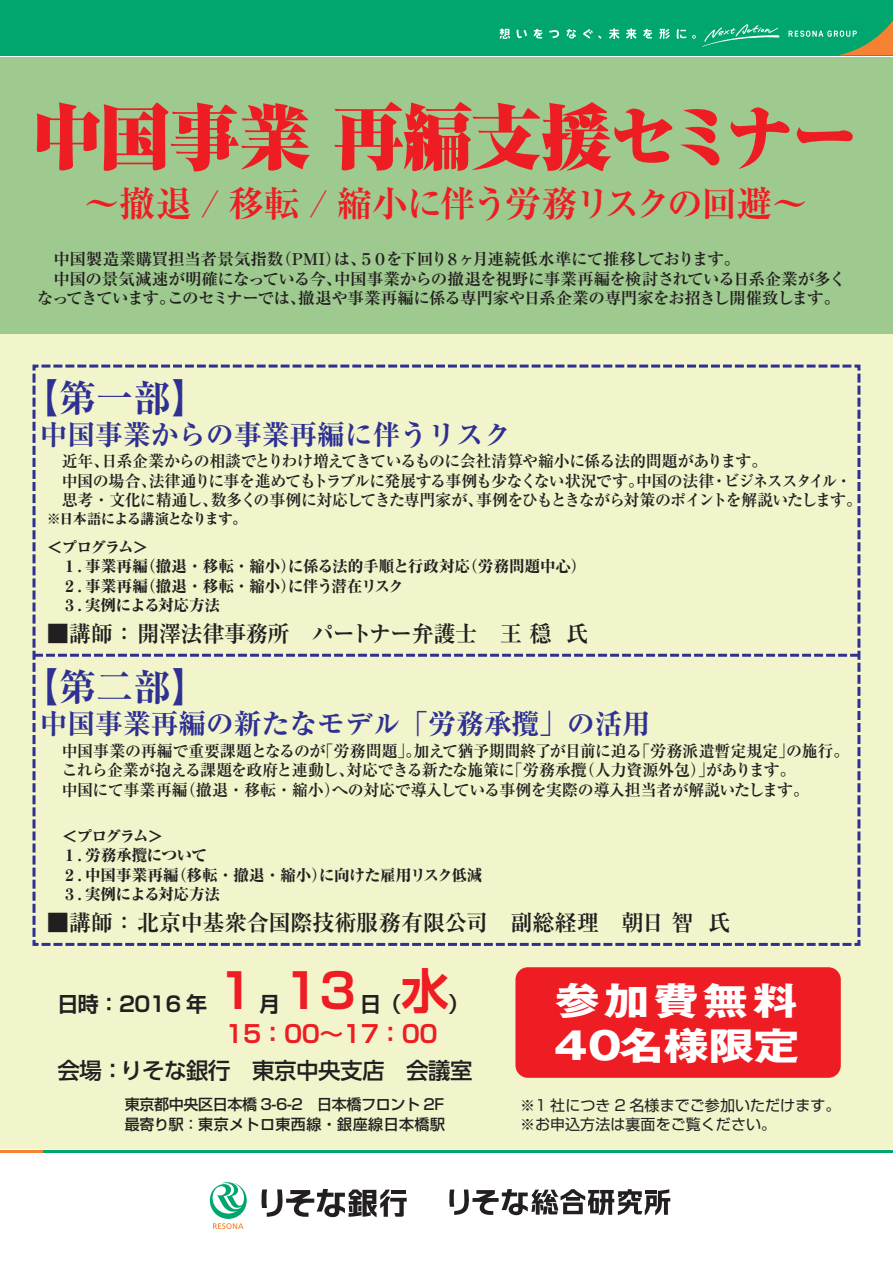
<style>
.page{position:relative;width:893px;height:1263px;background:#fff}
.page>*{position:absolute;margin:0;border:0;box-sizing:border-box;transform-origin:0 0}
.t1{font:900 70.5px "Ryumin Pr 6";letter-spacing:-.025em;color:#ee1d23}
.t2{font:700 48px "Shin Go Pr 6 N De";color:#ee1d23}
.t3{font:700 37.5px/45px "Gothic MB101 Pr 6";color:#fff;scale:1.2 1}
.t4{font:700 expanded 37.5px "Ryumin Pr 6";color:#2e3092}
.t5{font:700 36px "Ryumin Pr 6";letter-spacing:-.06em;color:#ee1d23}
.t6{font:700 expanded 27.75px "Ryumin Pr 6";color:#2e3092}
.t7{font:700 24px "Shin Go Pr 6 N De";letter-spacing:-.025em;color:#ee1d23}
.t8{font:700 22.5px "Ryumin Pr 6";letter-spacing:-.02em;color:#231f20}
.t9{font:500 22.5px "UD Shin Go Pr 6 N";letter-spacing:-.025em;color:#231f20}
.t10{font:700 21px "Shin Go Pr 6 N De";letter-spacing:-.025em;color:#231f20}
.t11{font:700 16.2px/19.5px "Ryumin Pr 6";letter-spacing:-.035em;color:#231f20}
.t12{font:700 16.2px "Ryumin Pr 6";letter-spacing:-.06em;color:#231f20}
.t13{font:700 16.2px "Ryumin Pr 6";letter-spacing:-.07em;color:#231f20}
.t14{font:700 16.2px "Ryumin Pr 6";letter-spacing:-.105em;color:#231f20}
.t15{font:700 16.2px "Ryumin Pr 6";letter-spacing:-.015em;color:#231f20}
.t16{font:700 16.2px "Ryumin Pr 6";letter-spacing:-.005em;color:#231f20}
.t17{font:700 16.2px "Ryumin Pr 6";letter-spacing:-.1em;color:#231f20}
.t18{font:800 15.75px/19.5px "Ryumin Pr 6";letter-spacing:-.015em;color:#231f20}
.t19{font:800 15.75px/19.5px "Ryumin Pr 6";letter-spacing:-.04em;color:#231f20}
.t20{font:800 15.75px "Ryumin Pr 6";letter-spacing:-.065em;color:#231f20}
.t21{font:500 15px/19.5px "Shin Go Pr 6 N";letter-spacing:-.025em;color:#231f20}
.t22{font:15px/19.5px "Shin Go Pr 6 N";letter-spacing:.005em;color:#231f20}
.t23{font:800 14.25px "Ryumin Pr 6";letter-spacing:-.055em;color:#231f20}
</style>
<div class="page">
<div style="left:0;top:57px;width:893px;height:277px;background:#9ec98f"></div>
<div style="left:0;top:334px;width:893px;height:814px;background:#f2f5cb"></div>
<div style="left:515px;top:967px;width:326px;height:111px;background:#ee1d23;border-radius:12px"></div>
<svg style="left:32px;top:364px;width:829px;height:582px"></svg>
<hr style="left:0;top:1150px;width:893px;height:2px;background:#00a66e">
<div style="left:0;top:0;width:893px;height:55px;background:#00a66e"></div>
<svg style="left:702px;top:24px;width:77px;height:23px"></svg>
<svg style="left:788px;top:20px;width:105px;height:35px"></svg>
<svg style="left:609px;top:28px;width:11px;height:11px"></svg>
<svg style="left:626px;top:28px;width:11px;height:11px"></svg>
<svg style="left:692px;top:35px;width:4px;height:4px"></svg>
<svg style="left:566px;top:29px;width:10px;height:10px"></svg>
<svg style="left:583px;top:29px;width:19px;height:10px"></svg>
<svg style="left:516px;top:30px;width:11px;height:8px"></svg>
<svg style="left:676px;top:29px;width:10px;height:10px"></svg>
<svg style="left:499px;top:29px;width:11px;height:10px"></svg>
<svg style="left:643px;top:29px;width:9px;height:10px"></svg>
<svg style="left:534px;top:29px;width:8px;height:10px"></svg>
<svg style="left:659px;top:29px;width:11px;height:10px"></svg>
<svg style="left:549px;top:30px;width:10px;height:8px"></svg>
<hr style="left:0;top:1150px;width:43px;height:2px;background:#f48232">
<svg style="left:261px;top:1189px;width:146px;height:28px"></svg>
<svg style="left:210px;top:1182px;width:37px;height:47px"></svg>
<svg style="left:449px;top:1189px;width:221px;height:26px"></svg>
<h1 class="t1" style="left:32px;top:81px;width:830px">中国事業再編支援セミナー</h1>
<h3 class="t5" style="left:84px;top:175px;width:726px">～撤退 / 移転 / 縮小に伴う労務リスクの回避~</h3>
<p class="t11" style="left:275px;top:249px;width:93px">（PMI は）、</p>
<p class="t12" style="left:458px;top:246px;width:284px">ヶ月連続低水準にて推移しております。</p>
<p class="t15" style="left:53px;top:246px;width:231px">中国製造業購買担当者景気指数</p>
<p class="t11" style="left:358px;top:249px;width:91px">５０を下回り</p>
<p class="t11" style="left:444px;top:249px;width:18px">８</p>
<p class="t11" style="left:334px;top:268px;width:513px">中国事業からの撤退を視野に事業再編を検討されている日系企業が多く</p>
<p class="t11" style="left:298px;top:268px;width:544px;text-indent:-245px">中国の景気減速が明確になっている今、<br>撤退や事業再編に係る専門家や日系企業の専門家をお招きし開催致します。</p>
<p class="t17" style="left:37px;top:285px;width:140px">なってきています。</p>
<p class="t14" style="left:167px;top:285px;width:141px">このセミナーでは、</p>
<h3 class="t4" style="left:21px;top:368px;width:189px">【第一部【</h3>
<h3 class="t6" style="left:40px;top:413px;width:473px">中国事業からの事業再編に伴うリスク</h3>
<p class="t11" style="left:102px;top:451px;width:668px">日系企業からの相談でとりわけ増えてきているものに会社清算や縮小に係る法的問題があります。</p>
<p class="t11" style="left:62px;top:451px;width:49px">近年、</p>
<p class="t12" style="left:149px;top:468px;width:497px">法律通りに事を進めてもトラブルに発展する事例も少なくない状況です。</p>
<p class="t11" style="left:636px;top:470px;width:80px">中国の法律</p>
<p class="t11" style="left:62px;top:470px;width:97px">中国の場合、</p>
<p class="t14" style="left:724px;top:468px;width:130px">ビジネススタイル・</p>
<p class="t11" style="left:711px;top:470px;width:18px">・</p>
<p class="t11" style="left:211px;top:490px;width:274px">数多くの事例に対応してきた専門家が、</p>
<p class="t13" style="left:476px;top:487px;width:388px">事例をひもときながら対策のポイントを解説いたします。</p>
<p class="t11" style="left:62px;top:490px;width:158px">思考・文化に精通し、</p>
<p class="t23" style="left:47px;top:508px;width:201px">※日本語による講演となります。</p>
<p class="t18" style="left:47px;top:537px;width:103px">＜プログラム&lt;</p>
<p class="t18" style="left:140px;top:556px;width:157px">（撤退・移転・縮小）</p>
<p class="t18" style="left:462px;top:556px;width:126px">（労務問題中心(</p>
<p class="t18" style="left:85px;top:556px;width:64px">事業再編</p>
<p class="t18" style="left:288px;top:556px;width:183px">に係る法的手順と行政対応</p>
<p class="t18" style="left:62px;top:556px;width:33px">１．</p>
<p class="t20" style="left:288px;top:573px;width:117px">に伴う潜在リスク</p>
<p class="t18" style="left:140px;top:576px;width:157px">（撤退・移転・縮小）</p>
<p class="t18" style="left:85px;top:576px;width:64px">事業再編</p>
<p class="t18" style="left:85px;top:576px;width:137px;text-indent:-23px">２．<br>実例による対応方法</p>
<p class="t18" style="left:62px;top:595px;width:33px">３．</p>
<h3 class="t8" style="left:47px;top:616px;width:506px">■講師：開澤法律事務所　パートナー弁護士　王穏</h3>
<h3 class="t8" style="left:566px;top:616px;width:24px">氏</h3>
<h3 class="t4" style="left:21px;top:657px;width:189px">【第二部【</h3>
<h3 class="t6" style="left:40px;top:702px;width:612px">中国事業再編の新たなモデル「労務承攬」の活用</h3>
<p class="t11" style="left:413px;top:740px;width:230px">加えて猶予期間終了が目前に迫る</p>
<p class="t11" style="left:62px;top:740px;width:265px">中国事業の再編で重要課題となるのが</p>
<p class="t16" style="left:634px;top:738px;width:162px">「労務派遣暫定規定」</p>
<p class="t11" style="left:786px;top:740px;width:65px">の施行。</p>
<p class="t11" style="left:318px;top:740px;width:105px">「労務問題」。</p>
<p class="t11" style="left:579px;top:759px;width:137px">（人力資源外包）」</p>
<p class="t11" style="left:346px;top:759px;width:170px">対応できる新たな施策に</p>
<p class="t11" style="left:507px;top:759px;width:82px">「労務承攬</p>
<p class="t11" style="left:332px;top:759px;width:479px;text-indent:-270px">これら企業が抱える課題を政府と連動し、<br>への対応で導入している事例を実際の導入担当者が解説いたします。</p>
<p class="t11" style="left:706px;top:759px;width:91px">があります。</p>
<p class="t11" style="left:180px;top:779px;width:162px">（撤退・移転・縮小）</p>
<p class="t11" style="left:62px;top:779px;width:127px">中国にて事業再編</p>
<p class="t19" style="left:85px;top:826px;width:123px;text-indent:-23px">＜プログラム&lt;<br>労務承攬について</p>
<p class="t18" style="left:62px;top:845px;width:33px">１．</p>
<p class="t18" style="left:171px;top:865px;width:157px">（移転・撤退・縮小）</p>
<p class="t18" style="left:85px;top:865px;width:95px">中国事業再編</p>
<p class="t18" style="left:319px;top:865px;width:165px">に向けた雇用リスク低減</p>
<p class="t18" style="left:85px;top:865px;width:137px;text-indent:-23px">２．<br>実例による対応方法</p>
<p class="t18" style="left:62px;top:884px;width:33px">３．</p>
<h3 class="t8" style="left:47px;top:905px;width:648px">■講師：北京中基衆合国際技術服務有限公司　副総経理　朝日智</h3>
<h3 class="t8" style="left:709px;top:905px;width:24px">氏</h3>
<p class="t10" style="left:57px;top:987px;width:151px">日時：2016年</p>
<h2 class="t2" style="left:219px;top:951px;width:38px">1</h2>
<p class="t10" style="left:259px;top:987px;width:22px">月</p>
<h2 class="t2" style="left:284px;top:951px;width:73px">13</h2>
<h2 class="t2" style="left:401px;top:951px;width:49px">水</h2>
<p class="t10" style="left:360px;top:987px;width:43px">日（</p>
<p class="t10" style="left:448px;top:987px;width:22px">(</p>
<h3 class="t9" style="left:57px;top:1052px;width:68px">会場：</h3>
<h3 class="t7" style="left:225px;top:1014px;width:214px">15：00~17：00</h3>
<h3 class="t9" style="left:120px;top:1052px;width:354px">りそな銀行　東京中央支店　会議室</h3>
<h3 class="t3" style="left:554px;top:977px;width:206px">参加費無料<br>40名様限定</h3>
<p class="t21" style="left:125px;top:1094px;width:322px">東京都中央区日本橋 3-6-2　日本橋フロント 2F最寄り駅：東京メトロ東西線・銀座線日本橋駅</p>
<p class="t22" style="left:520px;top:1094px;width:322px">※1 社につき 2 名様までご参加いただけます。※お申込方法は裏面をご覧ください。</p>
</div>
